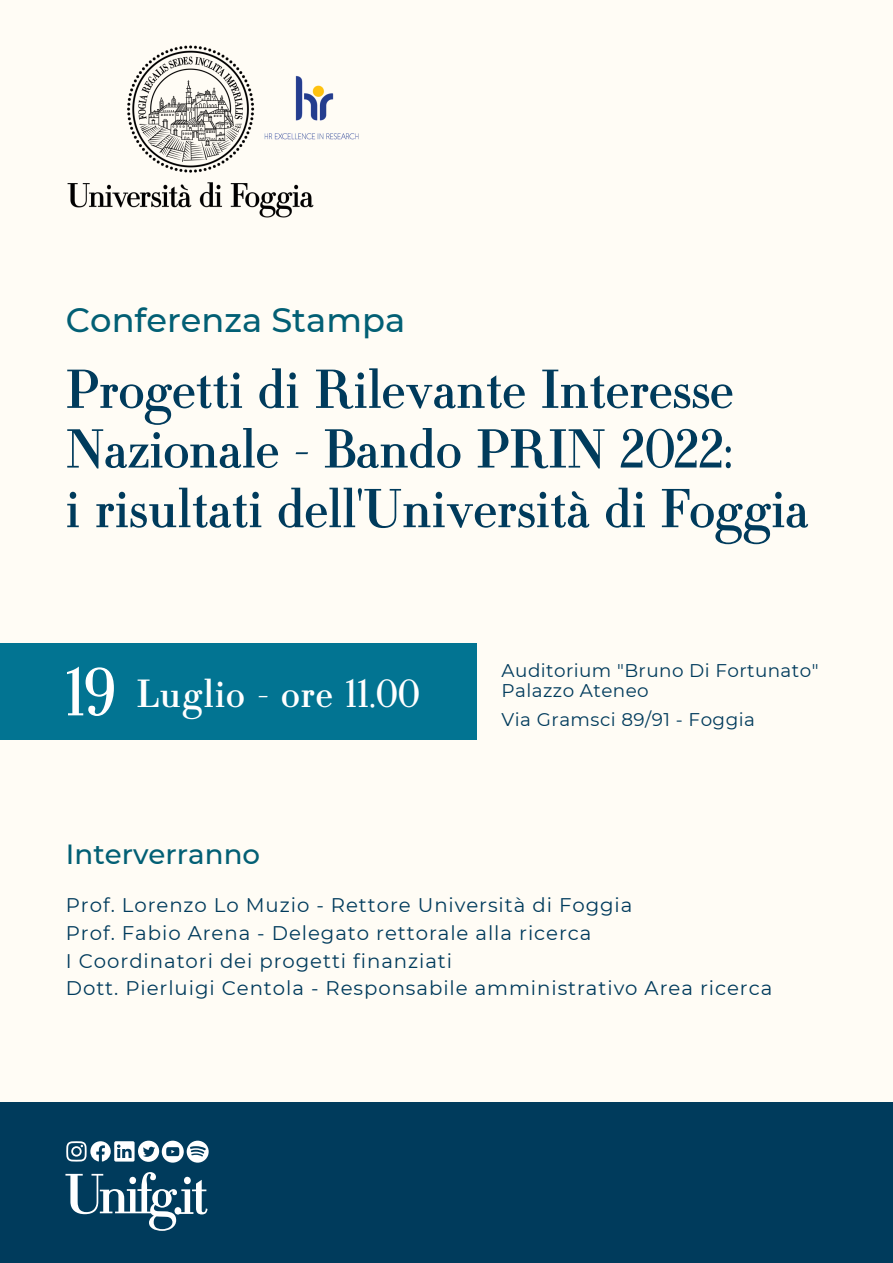
<style>
.page{position:relative;width:893px;height:1263px;background:#fff}
.page>*{position:absolute;margin:0;border:0;box-sizing:border-box;transform-origin:0 0}
.t1{font:71.7px "Unifg Solenne Text";color:#fff}
.t2{font:57.9px/59.6px "Unifg Solenne Text";color:#003b5c}
.t3{font:41.55px "Unifg Solenne Text";letter-spacing:.03em;color:#fff}
.t4{font:500 33.67px "Montserrat";color:#025f74}
.t5{font:500 27.67px "Montserrat";color:#025f74}
.t6{font:19.73px "Montserrat";letter-spacing:.045em;color:#003b5c}
.t7{font:18.38px "Montserrat";letter-spacing:.025em;color:#003b5c}
</style>
<div class="page">
<div style="left:0;top:644px;width:476px;height:96px;background:#027492"></div>
<img style="left:67px;top:45px;width:292px;height:173px">
<div style="left:0;top:1102px;width:893px;height:161px;background:#003b5c"></div>
<svg style="left:100px;top:1172px;width:107px;height:59px"></svg>
<svg style="left:66px;top:1141px;width:143px;height:21px"></svg>
<p class="t4" style="left:66px;top:299px;width:341px">Conferenza Stampa</p>
<p class="t2" style="left:66px;top:361px;width:669px">Progetti di Rilevante Interesse<br>Nazionale - Bando PRIN 2022:</p>
<p class="t2" style="left:66px;top:481px;width:744px">i risultati dell'Università di Foggia</p>
<p class="t1" style="left:66px;top:653px;width:51px">19</p>
<p class="t3" style="left:137px;top:671px;width:284px">Luglio - ore 11.00</p>
<p class="t5" style="left:66px;top:837px;width:196px">Interverranno</p>
<p class="t7" style="left:501px;top:659px;width:318px">Auditorium "Bruno Di Fortunato"</p>
<p class="t7" style="left:501px;top:679px;width:149px">Palazzo Ateneo</p>
<p class="t7" style="left:501px;top:708px;width:255px">Via Gramsci 89/91 - Foggia</p>
<p class="t6" style="left:66px;top:893px;width:568px">Prof. Lorenzo Lo Muzio - Rettore Università di Foggia</p>
<p class="t6" style="left:66px;top:921px;width:527px">Prof. Fabio Arena - Delegato rettorale alla ricerca</p>
<p class="t6" style="left:66px;top:948px;width:388px">I Coordinatori dei progetti finanziati</p>
<p class="t6" style="left:66px;top:976px;width:708px">Dott. Pierluigi Centola - Responsabile amministrativo Area ricerca</p>
</div>
